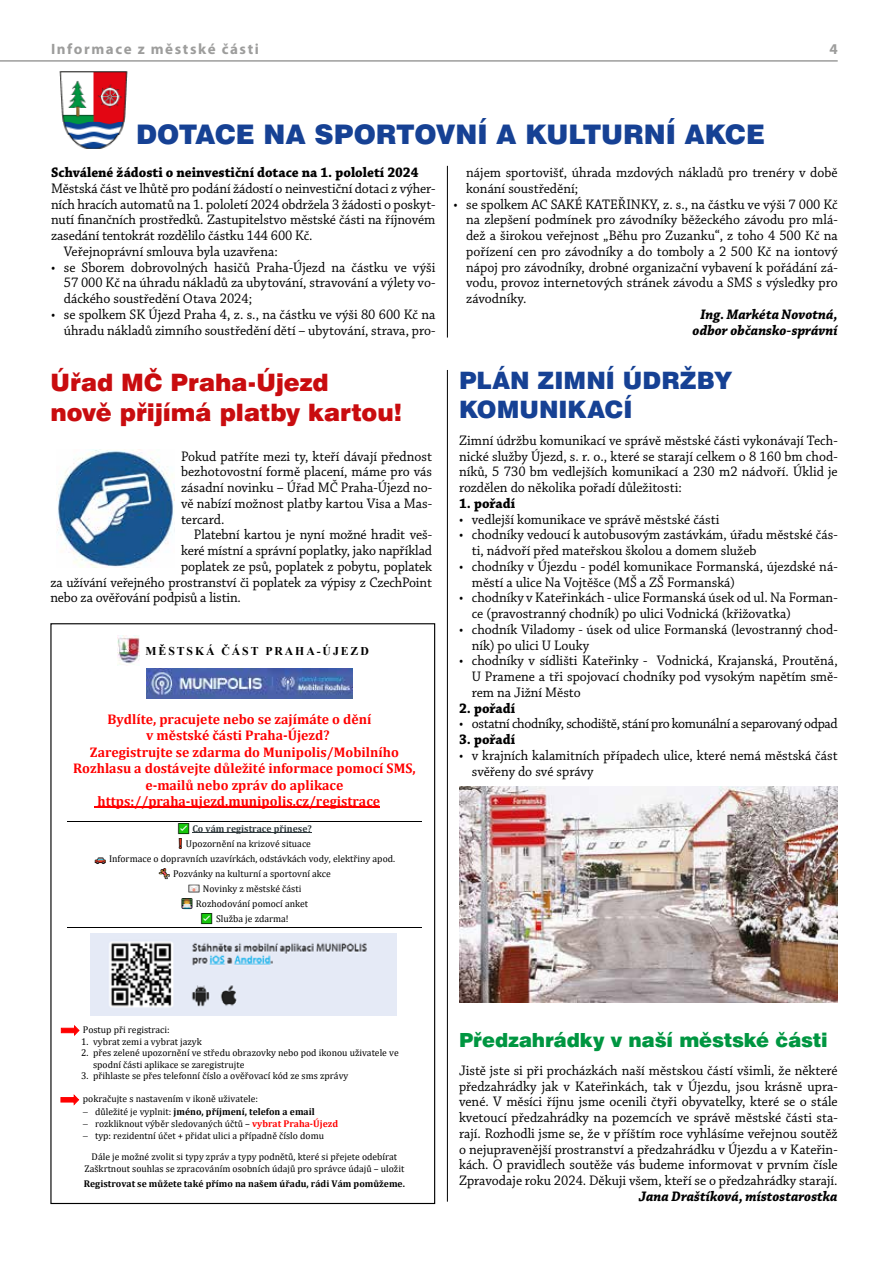
<style>
.page{position:relative;width:893px;height:1263px;background:#fff}
.page>*{position:absolute;margin:0;border:0;box-sizing:border-box;transform-origin:0 0}
.t1{font:900 27px "Swiss 721 AT";color:#164194}
.t2{font:900 24px/30px "Swiss 721 AT";letter-spacing:-.005em;color:#c90c0f}
.t3{font:900 24px/28.5px "Swiss 721 AT";color:#164194}
.t4{font:900 19.5px "Swiss 721 AT";letter-spacing:-.01em;color:#009641}
.t5{font:700 15px "Myriad Pro";letter-spacing:.105em;color:#9d9d9c}
.t6{font:14.55px/15.8px "Chaparral Pro";color:#000;text-align:justify;scale:.95 1}
.t7{font:700 14.55px "Chaparral Pro";color:#000;scale:.95 1}
.t8{font:italic 700 14.55px/15.8px "Chaparral Pro";color:#000;text-align:center;scale:.95 1}
.t9{font:14.55px "Chaparral Pro";letter-spacing:-.02em;color:#000;scale:.95 1}
.t10{font:700 14.1px "Cambria";color:#f00}
.t11{font:700 11.85px "Times New Roman";letter-spacing:.165em;color:#000}
.t12{font:9.75px/12px "Cambria";color:#000}
.t13{font:700 9.75px "Cambria";color:#000}
.t14{font:700 9.75px "Cambria";color:#2c363a}
.s1{font-weight:700}
.s2{font-weight:700;color:#f00}
</style>
<div class="page">
<hr style="left:0;top:60px;width:838px;height:2px;background:#9d9d9c">
<hr style="left:447px;top:370px;width:1px;height:832px;background:#000">
<img style="left:59px;top:71px;width:69px;height:78px">
<img style="left:460px;top:787px;width:377px;height:216px">
<img style="left:57px;top:449px;width:118px;height:118px">
<hr style="left:95px;top:807px;width:285px;height:1px;background:#f00">
<hr style="left:67px;top:821px;width:355px;height:1px;background:#000">
<hr style="left:192px;top:832px;width:120px;height:1px;background:#2c363a">
<hr style="left:67px;top:927px;width:355px;height:1px;background:#000">
<img style="left:90px;top:933px;width:307px;height:82px">
<svg style="left:61px;top:1025px;width:19px;height:11px"></svg>
<svg style="left:60px;top:1094px;width:20px;height:12px"></svg>
<img style="left:118px;top:635px;width:22px;height:30px">
<img style="left:147px;top:668px;width:206px;height:30px">
<hr style="left:447px;top:166px;width:1px;height:172px;background:#000">
<p class="t5" style="left:51px;top:40px;width:209px">Informace z městské části</p>
<p class="t5" style="left:829px;top:40px;width:10px">4</p>
<h1 class="t1" style="left:136px;top:118px;width:630px">DOTACE NA SPORTOVNÍ A KULTURNÍ AKCE</h1>
<p class="t7" style="left:51px;top:164px;width:388px">Schválené žádosti o neinvestiční dotace na 1. pololetí 2024</p>
<p class="t6" style="left:51px;top:181px;width:406px">Městská část ve lhůtě pro podání žádostí o neinvestiční dotaci z výher-</p>
<p class="t6" style="left:51px;top:197px;width:406px">ních hracích automatů na 1. pololetí 2024 obdržela 3 žádosti o poskyt-</p>
<p class="t6" style="left:51px;top:212px;width:406px">nutí finančních prostředků. Zastupitelstvo městské části na říjnovém</p>
<p class="t6" style="left:51px;top:228px;width:277px">zasedání tentokrát rozdělilo částku 144 600 Kč.</p>
<p class="t6" style="left:64px;top:244px;width:227px">Veřejnoprávní smlouva byla uzavřena:</p>
<p class="t6" style="left:64px;top:260px;width:393px;text-indent:-13px">• se Sborem dobrovolných hasičů Praha-Újezd na částku ve výši 57 000 Kč na úhradu nákladů za ubytování, stravování a výlety vo&shy;dáckého soustředění Otava 2024;</p>
<p class="t6" style="left:51px;top:307px;width:406px;text-align:right">• se spolkem SK Újezd Praha 4, z. s., na částku ve výši 80 600 Kč na úhradu nákladů zimního soustředění dětí – ubytování, strava, pro-</p>
<h2 class="t2" style="left:50px;top:367px;width:353px">Úřad MČ Praha-Újezd<br>nově přijímá platby kartou!</h2>
<p class="t6" style="left:181px;top:449px;width:266px">Pokud patříte mezi ty, kteří dávají přednost bezhotovostní formě placení, máme pro vás zásadní novinku – Úřad MČ Praha-Újezd no&shy;vě nabízí možnost platby kartou Visa a Mas&shy;tercard.</p>
<p class="t6" style="left:194px;top:527px;width:252px">Platební kartou je nyní možné hradit veš-</p>
<p class="t6" style="left:181px;top:543px;width:266px">keré místní a správní poplatky, jako například</p>
<p class="t6" style="left:181px;top:559px;width:266px">poplatek ze psů, poplatek z pobytu, poplatek</p>
<p class="t6" style="left:50px;top:575px;width:403px">za užívání veřejného prostranství či poplatek za výpisy z CzechPoint</p>
<p class="t6" style="left:50px;top:590px;width:202px">nebo za ověřování podpisů a listin.</p>
<p class="t11" style="left:146px;top:642px;width:225px">MĚSTSKÁ ČÁST PRAHA-ÚJEZD</p>
<p class="t10" style="left:108px;top:709px;width:265px">Bydlíte, pracujete nebo se zajímáte o dění</p>
<p class="t10" style="left:146px;top:725px;width:185px">v městské části Praha‐Újezd?</p>
<p class="t10" style="left:90px;top:742px;width:311px">Zaregistrujte se zdarma do Munipolis/Mobilního</p>
<p class="t10" style="left:73px;top:758px;width:344px">Rozhlasu a dostávejte důležité informace pomocí SMS,</p>
<p class="t10" style="left:145px;top:775px;width:200px">e‐mailů nebo zpráv do aplikace</p>
<p class="t10" style="left:98px;top:791px;width:284px">https://praha‐ujezd.munipolis.cz/registrace</p>
<p class="t14" style="left:192px;top:822px;width:121px">Co vám registrace přinese?</p>
<p class="t12" style="left:186px;top:837px;width:127px">Upozornění na krizové situace</p>
<p class="t12" style="left:109px;top:853px;width:288px">Informace o dopravních uzavírkách, odstávkách vody, elektřiny apod.</p>
<p class="t12" style="left:173px;top:868px;width:159px">Pozvánky na kulturní a sportovní akce</p>
<p class="t12" style="left:203px;top:883px;width:100px">Novinky z městské části</p>
<p class="t12" style="left:196px;top:898px;width:114px">Rozhodování pomocí anket</p>
<p class="t12" style="left:216px;top:913px;width:74px">Služba je zdarma!</p>
<p class="t6" style="left:466px;top:165px;width:393px">nájem sportovišť, úhrada mzdových nákladů pro trenéry v době konání soustředění;</p>
<p class="t6" style="left:466px;top:197px;width:393px;text-indent:-13px">• se spolkem AC SAKÉ KATEŘINKY, z. s., na částku ve výši 7 000 Kč na zlepšení podmínek pro závodníky běžeckého závodu pro mlá&shy;dež a širokou veřejnost „Běhu pro Zuzanku“, z toho 4 500 Kč na pořízení cen pro závodníky a do tomboly a 2 500 Kč na iontový nápoj pro závodníky, drobné organizační vybavení k pořádání zá&shy;vodu, provoz internetových stránek závodu a SMS s výsledky pro závodníky.</p>
<p class="t8" style="left:693px;top:307px;width:154px">Ing. Markéta Novotná, odbor občansko-správní</p>
<h2 class="t3" style="left:459px;top:366px;width:274px">PLÁN ZIMNÍ ÚDRŽBY<br>KOMUNIKACÍ</h2>
<p class="t6" style="left:459px;top:433px;width:400px">Zimní údržbu komunikací ve správě městské části vykonávají Tech&shy;nické služby Újezd, s. r. o., které se starají celkem o 8 160 bm chod&shy;níků, 5 730 bm vedlejších komunikací a 230 m2 nádvoří. Úklid je rozdělen do několika pořadí důležitosti:</p>
<p class="t7" style="left:459px;top:495px;width:61px">1. pořadí</p>
<p class="t6" style="left:459px;top:512px;width:276px">• vedlejší komunikace ve správě městské části</p>
<p class="t6" style="left:472px;top:527px;width:387px;text-indent:-13px">• chodníky vedoucí k autobusovým zastávkám, úřadu městské čás&shy;ti, nádvoří před mateřskou školou a domem služeb</p>
<p class="t6" style="left:472px;top:559px;width:387px;text-indent:-13px">• chodníky v Újezdu - podél komunikace Formanská, újezdské ná&shy;městí a ulice Na Vojtěšce (MŠ a ZŠ Formanská)</p>
<p class="t6" style="left:472px;top:590px;width:387px;text-indent:-13px">• chodníky v Kateřinkách - ulice Formanská úsek od ul. Na Forman&shy;ce (pravostranný chodník) po ulici Vodnická (křižovatka)</p>
<p class="t6" style="left:472px;top:622px;width:387px;text-indent:-13px">• chodník Viladomy - úsek od ulice Formanská (levostranný chod&shy;ník) po ulici U Louky</p>
<p class="t6" style="left:472px;top:653px;width:387px;text-indent:-13px">• chodníky v sídlišti Kateřinky - Vodnická, Krajanská, Proutěná, U Pramene a tři spojovací chodníky pod vysokým napětím smě&shy;rem na Jižní Město</p>
<p class="t7" style="left:459px;top:699px;width:61px">2. pořadí</p>
<p class="t9" style="left:459px;top:716px;width:400px">• ostatní chodníky, schodiště, stání pro komunální a separovaný odpad</p>
<p class="t7" style="left:459px;top:731px;width:61px">3. pořadí</p>
<p class="t6" style="left:472px;top:748px;width:387px;text-indent:-13px">• v krajních kalamitních případech ulice, které nemá městská část svěřeny do své správy</p>
<p class="t12" style="left:83px;top:1024px;width:88px">Postup při registraci:</p>
<p class="t12" style="left:81px;top:1035px;width:122px">1. vybrat zemi a vybrat jazyk</p>
<p class="t12" style="left:93px;top:1047px;width:307px;line-height:11.6px;text-indent:-12px">2. přes zelené upozornění ve středu obrazovky nebo pod ikonou uživatele ve spodní části aplikace se zaregistrujte</p>
<p class="t12" style="left:81px;top:1070px;width:269px">3. přihlaste se přes telefonní číslo a ověřovací kód ze sms zprávy</p>
<p class="t12" style="left:95px;top:1093px;width:245px;text-indent:-12px">pokračujte s nastavením v ikoně uživatele:<br>důležité je vyplnit: <span class="s1">jméno, příjmení, telefon a email </span>rozkliknout výběr sledovaných účtů – <span class="s2">vybrat Praha‐Újezd </span>typ: rezidentní účet + přidat ulici a případně číslo domu</p>
<p class="t12" style="left:85px;top:1151px;width:321px;line-height:11.6px;text-align:center">Dále je možné zvolit si typy zpráv a typy podnětů, které si přejete odebírat<br>Zaškrtnout souhlas se zpracováním osobních údajů pro správce údajů – uložit</p>
<p class="t13" style="left:84px;top:1177px;width:323px">Registrovat se můžete také přímo na našem úřadu, rádi Vám pomůžeme.</p>
<h3 class="t4" style="left:459px;top:1028px;width:370px">Předzahrádky v naší městské části</h3>
<p class="t6" style="left:459px;top:1063px;width:400px">Jistě jste si při procházkách naší městskou částí všimli, že některé předzahrádky jak v Kateřinkách, tak v Újezdu, jsou krásně upra&shy;vené. V měsíci říjnu jsme ocenili čtyři obyvatelky, které se o stále kvetoucí předzahrádky na pozemcích ve správě městské části sta&shy;rají. Rozhodli jsme se, že v příštím roce vyhlásíme veřejnou soutěž o nejupravenější prostranství a předzahrádku v Újezdu a v Kateřin&shy;kách. O pravidlech soutěže vás budeme informovat v prvním čísle Zpravodaje roku 2024. Děkuji všem, kteří se o předzahrádky starají.</p>
<p class="t8" style="left:639px;top:1189px;width:211px">Jana Draštíková, místostarostka</p>
</div>
